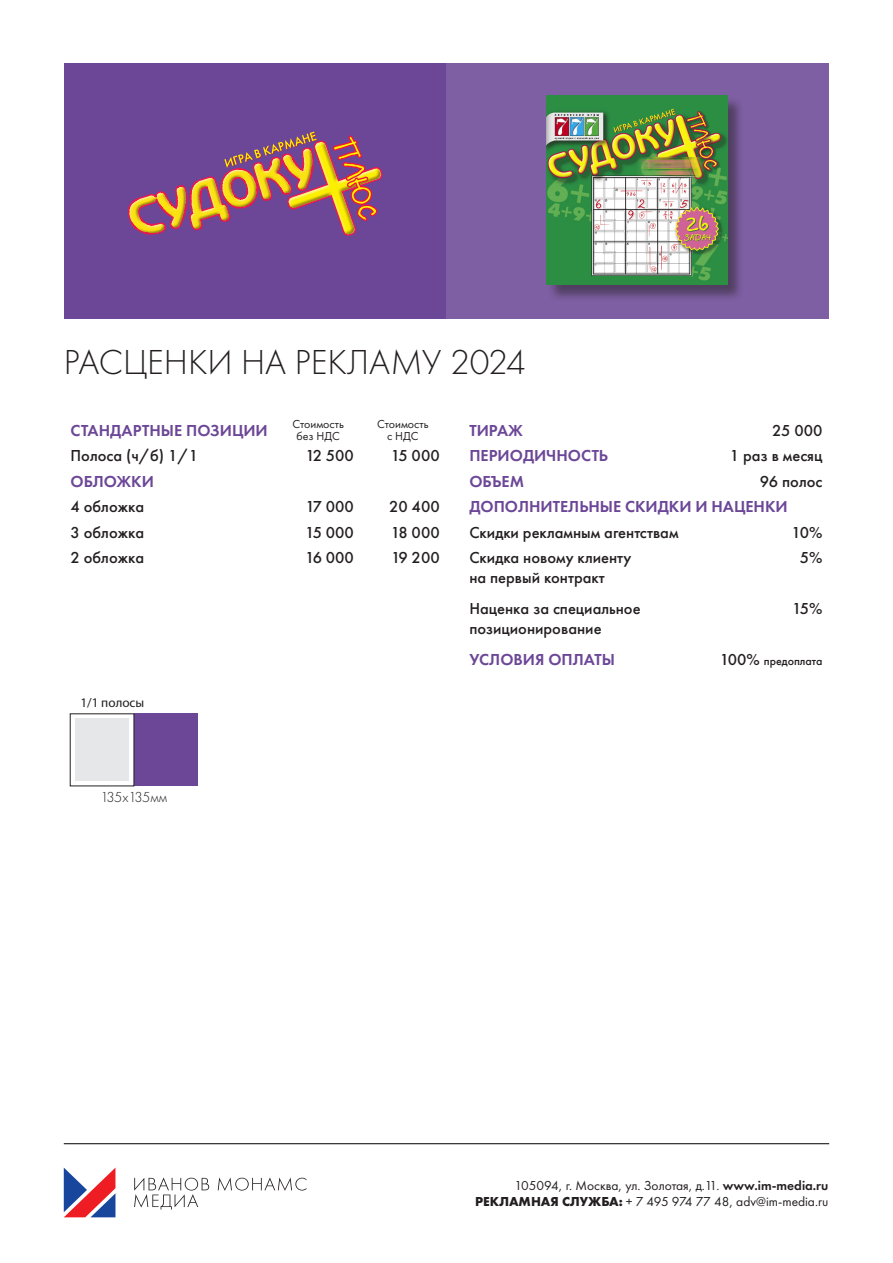
<style>
.page{position:relative;width:893px;height:1263px;background:#fff}
.page>*{position:absolute;margin:0;border:0;box-sizing:border-box;transform-origin:0 0}
.t1{font:300 36px "Futura PT";color:#231f20}
.t2{font:500 16.5px/19.8px "Futura PT";color:#231f20}
.t3{font:600 16.5px "Futura PT";color:#6c4797}
.t4{font:300 15px "Futura PT";letter-spacing:-.02em;color:#231f20}
.t5{font:13.5px "Futura PT";color:#231f20}
.t6{font:13.2px "Myriad Pro";color:#231f20}
.t7{font:12px "Futura PT";color:#231f20}
.t8{font:500 12px "Futura PT";color:#231f20}
.s1{font-size:16.5px}
.s2{font-weight:600}
.s3{font-weight:700}
</style>
<div class="page">
<div style="left:64px;top:64px;width:382px;height:255px;background:#6c4797"></div>
<div style="left:446px;top:64px;width:383px;height:255px;background:#7e5fa3"></div>
<div style="left:547px;top:96px;width:197px;height:206px;background:#231f20;opacity:.5"></div>
<img style="left:546px;top:96px;width:181px;height:189px">
<svg style="left:128px;top:132px;width:255px;height:104px"></svg>
<div style="left:134px;top:714px;width:64px;height:72px;background:#6c4797"></div>
<div style="left:75px;top:718px;width:54px;height:63px;background:#e6e7e9"></div>
<svg style="left:64px;top:1168px;width:51px;height:49px"></svg>
<svg style="left:218px;top:1177px;width:88px;height:14px"></svg>
<svg style="left:134px;top:1177px;width:75px;height:32px"></svg>
<hr style="left:64px;top:1143px;width:765px;height:1px;background:#000">
<p class="t1" style="left:64px;top:342px;width:464px">РАСЦЕНКИ НА РЕКЛАМУ 2024</p>
<p class="t3" style="left:71px;top:420px;width:199px">СТАНДАРТНЫЕ ПОЗИЦИИ</p>
<p class="t7" style="left:293px;top:417px;width:53px">Стоимость</p>
<p class="t7" style="left:297px;top:429px;width:45px">без НДС</p>
<p class="t7" style="left:377px;top:417px;width:53px">Стоимость</p>
<p class="t7" style="left:387px;top:429px;width:33px">с НДС</p>
<p class="t2" style="left:71px;top:446px;width:129px">Полоса (ч/б) 1/1</p>
<p class="t2" style="left:305px;top:446px;width:50px">12 500</p>
<p class="t2" style="left:391px;top:446px;width:50px">15 000</p>
<p class="t3" style="left:71px;top:471px;width:85px">ОБЛОЖКИ</p>
<p class="t2" style="left:71px;top:497px;width:75px">4 обложка</p>
<p class="t2" style="left:306px;top:497px;width:50px">17 000</p>
<p class="t2" style="left:389px;top:497px;width:52px">20 400</p>
<p class="t2" style="left:71px;top:522px;width:75px">3 обложка</p>
<p class="t2" style="left:305px;top:522px;width:50px">15 000</p>
<p class="t2" style="left:391px;top:522px;width:50px">18 000</p>
<p class="t2" style="left:71px;top:548px;width:75px">2 обложка</p>
<p class="t2" style="left:305px;top:548px;width:50px">16 000</p>
<p class="t2" style="left:391px;top:548px;width:50px">19 200</p>
<p class="t6" style="left:80px;top:696px;width:65px">1/1 полосы</p>
<p class="t3" style="left:469px;top:420px;width:55px">ТИРАЖ</p>
<p class="t2" style="left:772px;top:420px;width:52px">25 000</p>
<p class="t3" style="left:469px;top:445px;width:140px">ПЕРИОДИЧНОСТЬ</p>
<p class="t2" style="left:730px;top:446px;width:94px">1 раз в месяц</p>
<p class="t3" style="left:469px;top:471px;width:56px">ОБЪЕМ</p>
<p class="t2" style="left:760px;top:471px;width:64px">96 полос</p>
<p class="t3" style="left:469px;top:496px;width:320px">ДОПОЛНИТЕЛЬНЫЕ СКИДКИ И НАЦЕНКИ</p>
<p class="t2" style="left:469px;top:522px;width:211px">Скидки рекламным агентствам</p>
<p class="t2" style="left:792px;top:522px;width:32px">10%</p>
<p class="t2" style="left:469px;top:548px;width:164px">Cкидка новому клиенту</p>
<p class="t2" style="left:469px;top:568px;width:137px">на первый контракт</p>
<p class="t2" style="left:800px;top:548px;width:24px">5%</p>
<p class="t2" style="left:469px;top:599px;width:173px">Наценка за специальное позиционирование</p>
<p class="t2" style="left:792px;top:599px;width:32px">15%</p>
<p class="t3" style="left:469px;top:649px;width:147px">УСЛОВИЯ ОПЛАТЫ</p>
<p class="t8" style="left:720px;top:654px;width:104px"><span class="s1">100%</span> предоплата</p>
<p class="t4" style="left:101px;top:789px;width:68px">135x135мм</p>
<p class="t5" style="left:514px;top:1177px;width:315px">105094, г. Москва, ул. Золотая, д.11. <span class="s2">www.im-media.ru</span></p>
<p class="t5" style="left:475px;top:1193px;width:355px"><span class="s3">РЕКЛАМНАЯ СЛУЖБА:</span> + 7 495 974 77 48, adv@im-media.ru</p>
</div>
